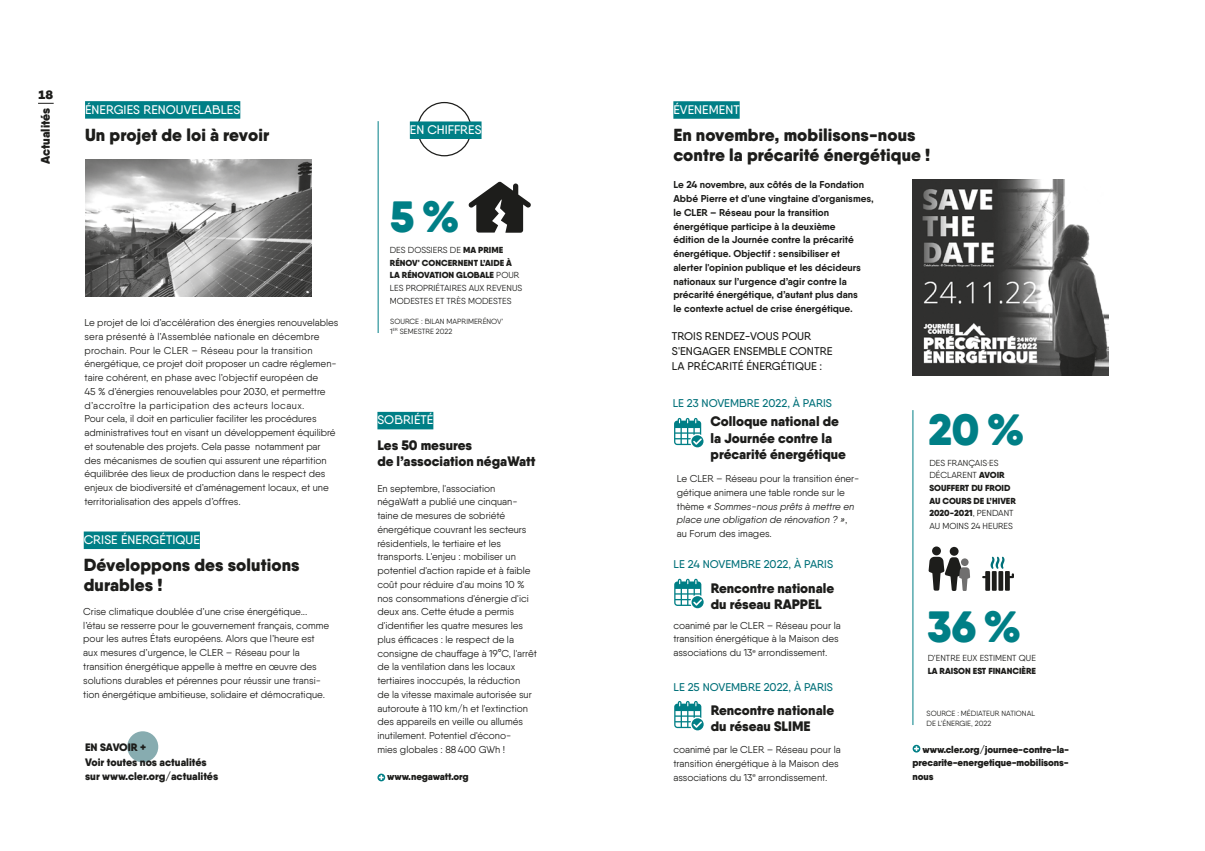
<style>
.page{position:relative;width:1205px;height:851px;background:#fff}
.page>*{position:absolute;margin:0;border:0;box-sizing:border-box;transform-origin:0 0}
.t1{font:900 43.75px "Qanelas Soft";color:#007f86}
.t2{font:900 17.5px/20px "Qanelas Soft";letter-spacing:.005em;color:#1d1d1b}
.t3{font:900 13.75px/16.2px "Qanelas Soft";color:#1d1d1b}
.t4{font:500 12.5px "Qanelas Soft";letter-spacing:.005em;color:#fff}
.t5{font:900 12.5px "Qanelas Soft";color:#1d1d1b}
.t6{font:800 12.5px "Campton";color:#1d1d1b}
.t7{font:500 11.25px "Qanelas Soft";color:#007079}
.t8{font:500 11.25px/15px "Qanelas Soft";color:#1d1d1b}
.t9{font:900 10.75px/14.9px "Qanelas Soft";color:#1d1d1b}
.t10{font:10px/13.8px "Qanelas Soft";color:#1d1d1b}
.t11{font:700 10px/13.8px "Qanelas Soft";color:#1d1d1b}
.t12{font:900 10px/13.8px "Qanelas Soft";letter-spacing:-.01em;color:#1d1d1b;text-align:justify}
.t13{font:8.75px/12.5px "Qanelas Soft";color:#1d1d1b}
.t14{font:900 8.75px "Qanelas Soft";color:#1d1d1b}
.t15{font:7.5px/10px "Qanelas Soft";color:#1d1d1b}
.s1{font-weight:900}
.s2{font-style:italic}
</style>
<div class="page">
<svg style="left:38px;top:103px;width:16px;height:1px"></svg>
<div style="left:85px;top:101px;width:155px;height:18px;background:#007f86"></div>
<div style="left:127px;top:731px;width:31px;height:31px;background:#87acb0;border-radius:50%"></div>
<svg style="left:912px;top:744px;width:8px;height:8px"></svg>
<svg style="left:914px;top:746px;width:5px;height:5px"></svg>
<div style="left:377px;top:412px;width:56px;height:17px;background:#007f86"></div>
<svg style="left:377px;top:773px;width:8px;height:8px"></svg>
<svg style="left:379px;top:775px;width:5px;height:4px"></svg>
<svg style="left:674px;top:418px;width:29px;height:29px"></svg>
<div style="left:84px;top:531px;width:116px;height:18px;background:#007f86"></div>
<img style="left:85px;top:159px;width:226px;height:137px">
<hr style="left:378px;top:121px;width:1px;height:212px;background:#007f86">
<div style="left:410px;top:121px;width:71px;height:18px;background:#007f86"></div>
<svg style="left:468px;top:181px;width:63px;height:52px"></svg>
<div style="left:673px;top:101px;width:67px;height:18px;background:#007f86"></div>
<img style="left:912px;top:180px;width:196px;height:196px">
<svg style="left:674px;top:578px;width:30px;height:30px"></svg>
<svg style="left:674px;top:701px;width:30px;height:29px"></svg>
<hr style="left:912px;top:410px;width:1px;height:315px;background:#007f86">
<div style="left:950px;top:547px;width:8px;height:8px;background:#1d1d1b;border-radius:50%"></div>
<div style="left:932px;top:546px;width:9px;height:9px;background:#1d1d1b;border-radius:50%"></div>
<svg style="left:928px;top:556px;width:42px;height:35px"></svg>
<svg style="left:982px;top:556px;width:32px;height:34px"></svg>
<p class="t6" style="left:39px;top:86px;width:16px">18</p>
<p class="t5" style="left:37px;top:164px;width:58px;rotate:-90deg">Actualités</p>
<p class="t4" style="left:85px;top:102px;width:157px">ÉNERGIES RENOUVELABLES</p>
<h2 class="t2" style="left:85px;top:124px;width:186px">Un projet de loi à revoir</h2>
<p class="t10" style="left:85px;top:315px;width:255px">Le projet de loi d’accélération des énergies renouvelables sera présenté à l’Assemblée nationale en décembre prochain. Pour le CLER – Réseau pour la transition énergétique, ce projet doit proposer un cadre réglemen&shy;taire cohérent, en phase avec l’objectif européen de<br>45 % d’énergies renouvelables pour 2030, et permettre d’accroître la participation des acteurs locaux.<br>Pour cela, il doit en particulier faciliter les procédures administratives tout en visant un développement équilibré et soutenable des projets. Cela passe notamment par des mécanismes de soutien qui assurent une répartition équilibrée des lieux de production dans le respect des enjeux de biodiversité et d’aménagement locaux, et une territorialisation des appels d’offres.</p>
<p class="t4" style="left:84px;top:532px;width:118px">CRISE ÉNERGÉTIQUE</p>
<h2 class="t2" style="left:84px;top:554px;width:217px">Développons des solutions durables !</h2>
<p class="t10" style="left:83px;top:604px;width:247px">Crise climatique doublée d’une crise énergétique... l’étau se resserre pour le gouvernement français, comme pour les autres États européens. Alors que l’heure est aux mesures d’urgence, le CLER – Réseau pour la transition énergétique appelle à mettre en œuvre des solutions durables et pérennes pour réussir une transi&shy;tion énergétique ambitieuse, solidaire et démocratique.</p>
<p class="t9" style="left:85px;top:739px;width:135px">EN SAVOIR +<br>Voir toutes nos actualités sur www.cler.org/actualités</p>
<p class="t4" style="left:410px;top:122px;width:73px">EN CHIFFRES</p>
<h1 class="t1" style="left:390px;top:188px;width:71px">5%</h1>
<p class="t13" style="left:390px;top:244px;width:134px">DES DOSSIERS DE <span class="s1">MA PRIME<br>RÉNOV' CONCERNENT L’AIDE À<br>LA RÉNOVATION GLOBALE</span> POUR<br>LES PROPRIÉTAIRES AUX REVENUS<br>MODESTES ET TRÈS MODESTES</p>
<p class="t15" style="left:390px;top:316px;width:115px">SOURCE : BILAN MAPRIMERÉNOV’<br>1<sup>ER</sup> SEMESTRE 2022</p>
<p class="t4" style="left:377px;top:412px;width:57px">SOBRIÉTÉ</p>
<h3 class="t3" style="left:377px;top:437px;width:159px">Les 50 mesures<br>de l’association négaWatt</h3>
<p class="t10" style="left:377px;top:481px;width:161px">En septembre, l'association négaWatt a publié une cinquan&shy;taine de mesures de sobriété énergétique couvrant les secteurs résidentiels, le tertiaire et les transports. L'enjeu : mobiliser un potentiel d'action rapide et à faible coût pour réduire d'au moins 10 % nos consommations d'énergie d'ici deux ans. Cette étude a permis d'identifier les quatre mesures les plus éfficaces : le respect de la consigne de chauffage à 19°C, l'arrêt de la ventilation dans les locaux tertiaires inoccupés, la réduction<br>de la vitesse maximale autorisée sur autoroute à 110 km/h et l'extinction des appareils en veille ou allumés inutilement. Potentiel d'écono-<br>mies globales : 88 400 GWh !</p>
<p class="t12" style="left:387px;top:769px;width:83px">www.negawatt.org</p>
<p class="t4" style="left:673px;top:102px;width:68px">ÉVENEMENT</p>
<h2 class="t2" style="left:673px;top:124px;width:258px">En novembre, mobilisons-nous contre la précarité énergétique !</h2>
<p class="t11" style="left:673px;top:178px;width:202px">Le 24 novembre, aux côtés de la Fondation Abbé Pierre et d'une vingtaine d'organismes, le CLER – Réseau pour la transition énergétique participe à la deuxième<br>édition de la Journée contre la précarité énergétique. Objectif : sensibiliser et<br>alerter l'opinion publique et les décideurs nationaux sur l’urgence d’agir contre la précarité énergétique, d’autant plus dans<br>le contexte actuel de crise énergétique.</p>
<p class="t8" style="left:672px;top:329px;width:162px">TROIS RENDEZ-VOUS POUR<br>S'ENGAGER ENSEMBLE CONTRE<br>LA PRÉCARITÉ ÉNERGÉTIQUE :</p>
<p class="t7" style="left:673px;top:396px;width:161px">LE 23 NOVEMBRE 2022, À PARIS</p>
<h3 class="t3" style="left:710px;top:413px;width:137px">Colloque national de la Journée contre la précarité énergétique</h3>
<p class="t10" style="left:677px;top:471px;width:184px">Le CLER – Réseau pour la transition éner&shy;gétique animera une table ronde sur le thème <span class="s2">« Sommes-nous prêts à mettre en place une obligation de rénovation ? »</span>, au Forum des images.</p>
<p class="t7" style="left:673px;top:557px;width:161px">LE 24 NOVEMBRE 2022, À PARIS</p>
<h3 class="t3" style="left:711px;top:579px;width:125px">Rencontre nationale du réseau RAPPEL</h3>
<p class="t10" style="left:673px;top:618px;width:169px">coanimé par le CLER – Réseau pour la transition énergétique à la Maison des associations du 13<sup>e</sup> arrondissement.</p>
<p class="t7" style="left:673px;top:679px;width:161px">LE 25 NOVEMBRE 2022, À PARIS</p>
<h3 class="t3" style="left:711px;top:701px;width:125px">Rencontre nationale du réseau SLIME</h3>
<p class="t10" style="left:673px;top:742px;width:169px">coanimé par le CLER – Réseau pour la transition énergétique à la Maison des associations du 13<sup>e</sup> arrondissement.</p>
<h1 class="t1" style="left:928px;top:401px;width:97px">20%</h1>
<p class="t13" style="left:929px;top:456px;width:88px">DES FRANÇAIS·ES<br>DÉCLARENT <span class="s1">AVOIR<br>SOUFFERT DU FROID<br>AU COURS DE L’HIVER<br>2020-2021</span>, PENDANT<br>AU MOINS 24 HEURES</p>
<h1 class="t1" style="left:927px;top:598px;width:95px">36%</h1>
<p class="t14" style="left:927px;top:664px;width:110px">LA RAISON EST FINANCIÈRE</p>
<p class="t13" style="left:927px;top:651px;width:110px">D’ENTRE EUX ESTIMENT QUE</p>
<p class="t15" style="left:926px;top:707px;width:110px">SOURCE : MÉDIATEUR NATIONAL<br>DE L’ÉNERGIE, 2022</p>
<p class="t12" style="left:912px;top:742px;width:158px;text-indent:10px">www.cler.org/journee-contre-la&shy;precarite-energetique-mobilisons&shy;nous</p>
</div>
